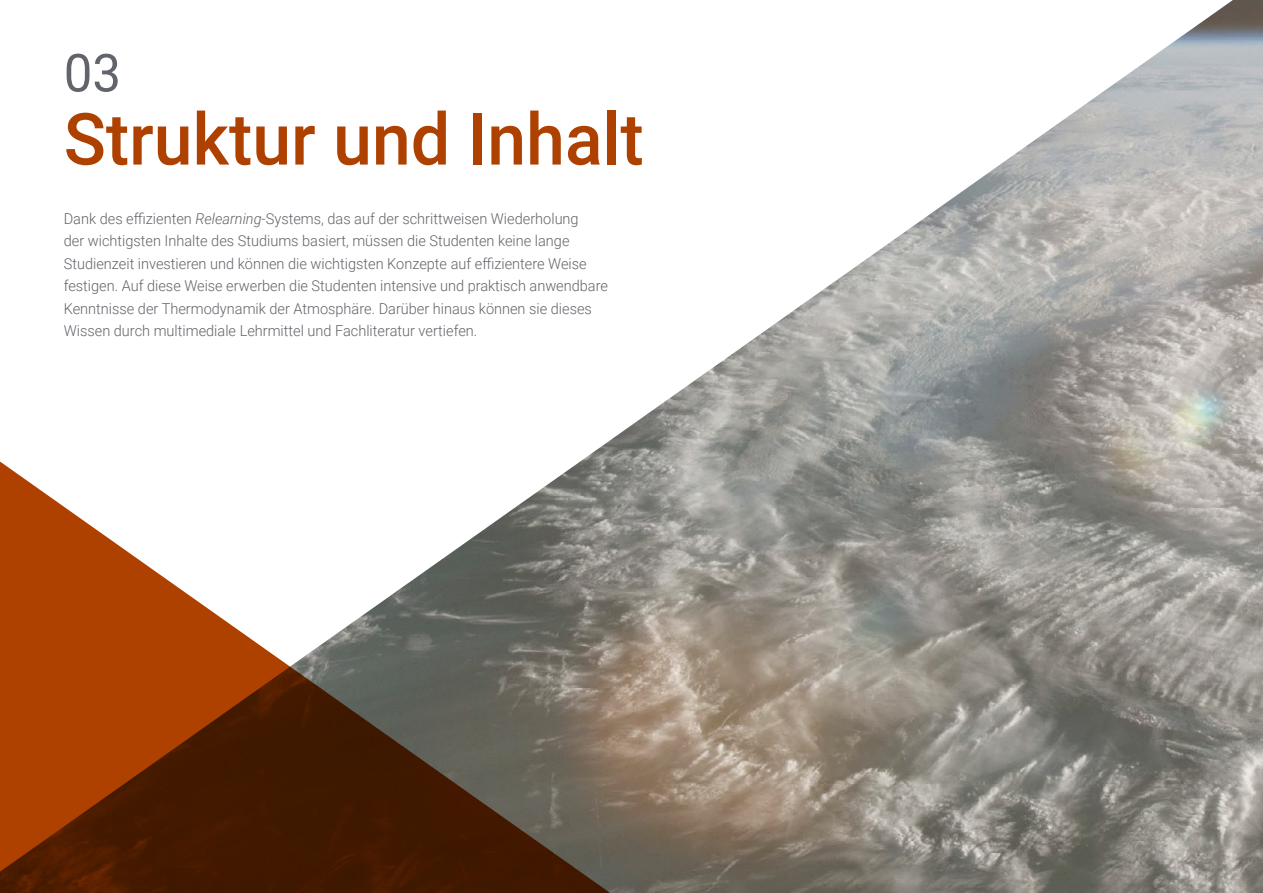
<style>
.page{position:relative;width:1263px;height:893px;background:#fff}
.page>*{position:absolute;margin:0;border:0;box-sizing:border-box;transform-origin:0 0}
.t1{font:500 72px "Roboto";color:#ae4000}
.t2{font:52.5px "Roboto";color:#61646a}
.t3{font:300 15px/22.5px "Roboto";color:#61646a}
.s1{font-style:italic}
</style>
<div class="page">
<img style="left:602px;top:0;width:661px;height:893px">
<svg style="left:0;top:446px;width:640px;height:447px"></svg>
<h2 class="t2" style="left:64px;top:36px;width:59px">03</h2>
<h1 class="t1" style="left:64px;top:89px;width:581px">Struktur und Inhalt</h1>
<p class="t3" style="left:64px;top:207px;width:546px">Dank des effizienten <span class="s1">Relearning</span>-Systems, das auf der schrittweisen Wiederholung<br>der wichtigsten Inhalte des Studiums basiert, müssen die Studenten keine lange Studienzeit investieren und können die wichtigsten Konzepte auf effizientere Weise festigen. Auf diese Weise erwerben die Studenten intensive und praktisch anwendbare Kenntnisse der Thermodynamik der Atmosphäre. Darüber hinaus können sie dieses Wissen durch multimediale Lehrmittel und Fachliteratur vertiefen.</p>
</div>
